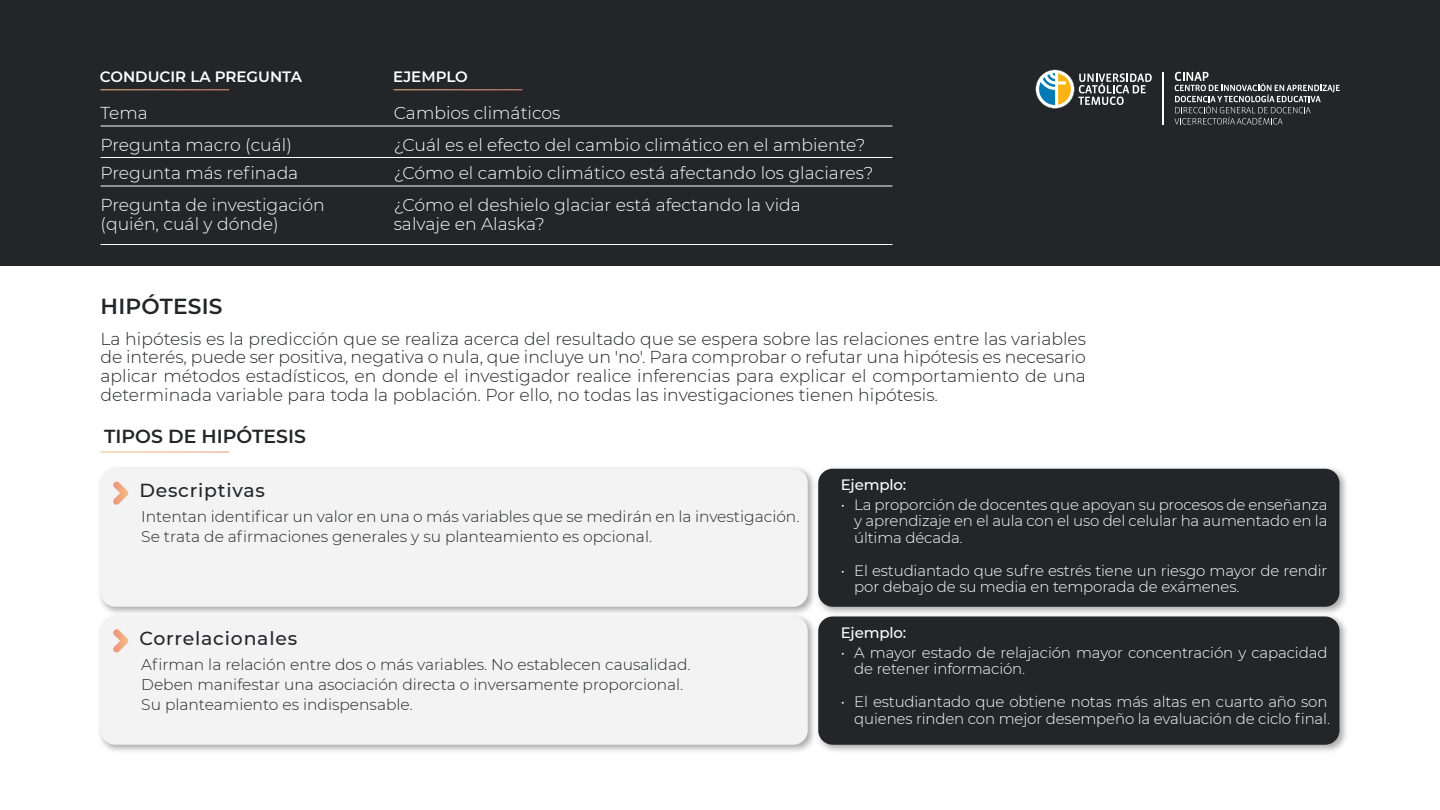
<style>
.page{position:relative;width:1440px;height:810px;background:#fff}
.page>*{position:absolute;margin:0;border:0;box-sizing:border-box;transform-origin:0 0}
.t1{font:600 21.75px "Montserrat";letter-spacing:.01em;color:#232528}
.t2{font:500 18.83px "Montserrat";letter-spacing:.04em;color:#232528}
.t3{font:600 18.83px "Montserrat";color:#232528}
.t4{font:300 17.25px/18.8px "Montserrat";color:#232528;text-align:justify}
.t5{font:300 17.25px/18.8px "Montserrat";color:#fff}
.t6{font:300 15.45px/20.2px "Montserrat";color:#232528}
.t7{font:300 15px/16.5px "Montserrat";letter-spacing:-.01em;color:#fff}
.t8{font:600 15px "Montserrat";color:#fff}
.t9{font:500 15px "Montserrat";letter-spacing:-.01em;color:#fff}
</style>
<div class="page">
<div style="left:0;top:0;width:1440px;height:266px;background:#232528"></div>
<hr style="left:100px;top:89px;width:129px;height:1px;background:#fff">
<hr style="left:394px;top:89px;width:128px;height:1px;background:#fff">
<hr style="left:1163px;top:72px;width:1px;height:52px;background:#fff">
<svg style="left:1036px;top:70px;width:116px;height:38px"></svg>
<svg style="left:1174px;top:72px;width:166px;height:53px"></svg>
<hr style="left:100px;top:126px;width:792px;height:1px;background:#fff">
<hr style="left:100px;top:157px;width:792px;height:1px;background:#fff">
<hr style="left:100px;top:186px;width:792px;height:1px;background:#fff">
<hr style="left:100px;top:244px;width:792px;height:1px;background:#fff">
<img style="left:100px;top:468px;width:712px;height:142px">
<div style="left:101px;top:469px;width:707px;height:138px;background:#f3f3f3;border-radius:15px"></div>
<img style="left:812px;top:468px;width:534px;height:142px">
<div style="left:818px;top:469px;width:522px;height:138px;background:#232528;border-radius:15px"></div>
<svg style="left:113px;top:482px;width:16px;height:23px"></svg>
<img style="left:100px;top:610px;width:712px;height:141px">
<div style="left:101px;top:616px;width:707px;height:129px;background:#f3f3f3;border-radius:15px"></div>
<img style="left:812px;top:610px;width:534px;height:141px">
<div style="left:818px;top:616px;width:522px;height:129px;background:#232528;border-radius:15px"></div>
<svg style="left:113px;top:629px;width:16px;height:24px"></svg>
<p class="t8" style="left:100px;top:66px;width:204px">CONDUCIR LA PREGUNTA</p>
<p class="t8" style="left:393px;top:66px;width:76px">EJEMPLO</p>
<p class="t5" style="left:100px;top:103px;width:49px">Tema</p>
<p class="t5" style="left:394px;top:103px;width:168px">Cambios climáticos</p>
<p class="t5" style="left:100px;top:135px;width:193px">Pregunta macro (cuál)</p>
<p class="t5" style="left:394px;top:135px;width:473px">¿Cuál es el efecto del cambio climático en el ambiente?</p>
<p class="t5" style="left:100px;top:163px;width:199px">Pregunta más refinada</p>
<p class="t5" style="left:394px;top:163px;width:481px">¿Cómo el cambio climático está afectando los glaciares?</p>
<p class="t5" style="left:100px;top:195px;width:226px">Pregunta de investigación (quién, cuál y dónde)</p>
<p class="t5" style="left:394px;top:195px;width:409px">¿Cómo el deshielo glaciar está afectando la vida salvaje en Alaska?</p>
<h1 class="t1" style="left:100px;top:291px;width:124px">HIPÓTESIS</h1>
<p class="t4" style="left:100px;top:329px;width:987px">La hipótesis es la predicción que se realiza acerca del resultado que se espera sobre las relaciones entre las variables de interés, puede ser positiva, negativa o nula, que incluye un 'no'. Para comprobar o refutar una hipótesis es necesario aplicar métodos estadísticos, en donde el investigador realice inferencias para explicar el comportamiento de una determinada variable para toda la población. Por ello, no todas las investigaciones tienen hipótesis.</p>
<p class="t3" style="left:104px;top:423px;width:203px">TIPOS DE HIPÓTESIS</p>
<p class="t2" style="left:139px;top:477px;width:127px">Descriptivas</p>
<p class="t6" style="left:141px;top:506px;width:660px">Intentan identificar un valor en una o más variables que se medirán en la investigación.<br>Se trata de afirmaciones generales y su planteamiento es opcional.</p>
<p class="t2" style="left:139px;top:625px;width:159px">Correlacionales</p>
<p class="t6" style="left:141px;top:654px;width:551px">Afirman la relación entre dos o más variables. No establecen causalidad.<br>Deben manifestar una asociación directa o inversamente proporcional.<br>Su planteamiento es indispensable.</p>
<p class="t9" style="left:841px;top:475px;width:67px">Ejemplo:</p>
<p class="t7" style="left:854px;top:496px;width:475px;text-align:justify;text-indent:-14px">• La proporción de docentes que apoyan su procesos de enseñanza y aprendizaje en el aula con el uso del celular ha aumentado en la última década.</p>
<p class="t7" style="left:854px;top:562px;width:475px;text-indent:-14px">• El estudiantado que sufre estrés tiene un riesgo mayor de rendir por debajo de su media en temporada de exámenes.</p>
<p class="t9" style="left:841px;top:622px;width:67px">Ejemplo:</p>
<p class="t7" style="left:854px;top:644px;width:475px;text-indent:-14px">• A mayor estado de relajación mayor concentración y capacidad de retener información.</p>
<p class="t7" style="left:841px;top:693px;width:491px;text-align:right">• El estudiantado que obtiene notas más altas en cuarto año son quienes rinden con mejor desempeño la evaluación de ciclo final.</p>
</div>
